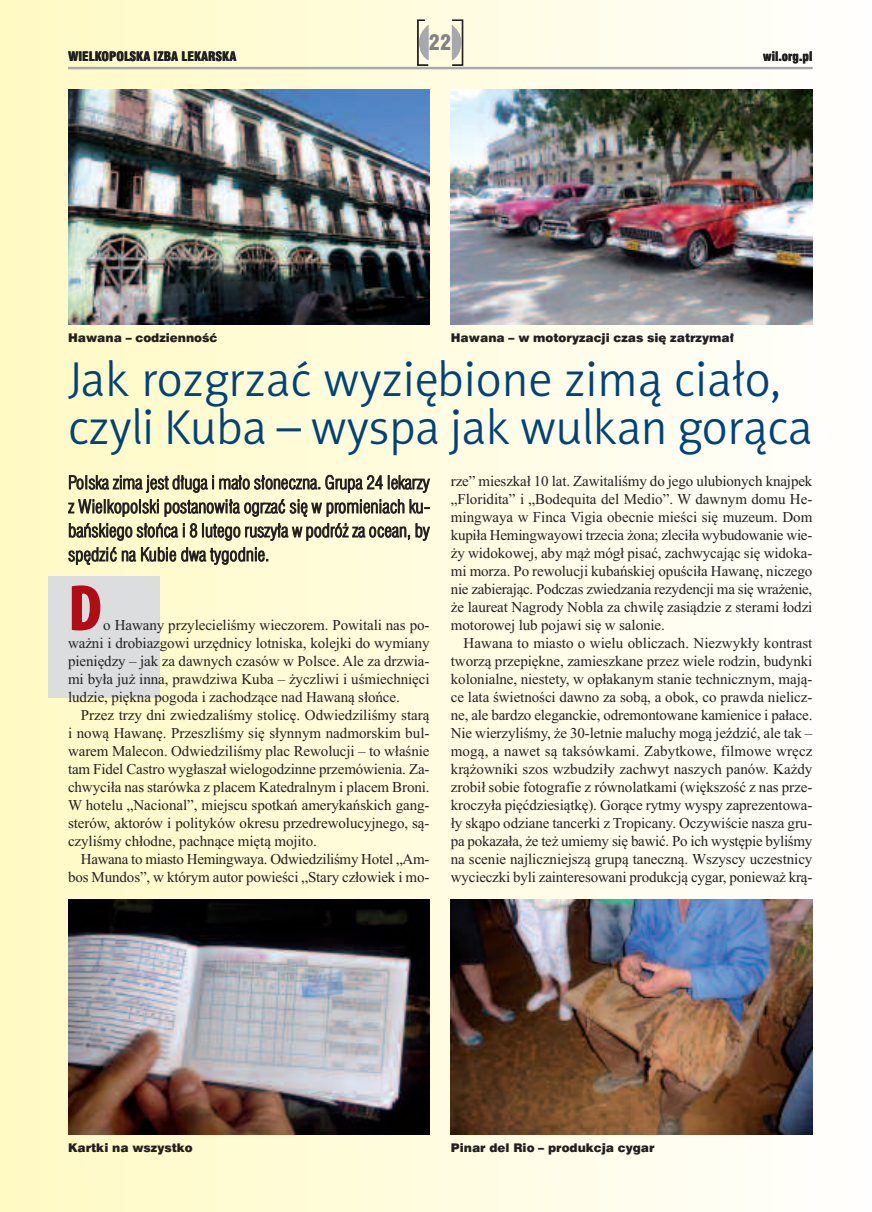
<style>
.page{position:relative;width:872px;height:1212px;background:#fff}
.page>*{position:absolute;margin:0;border:0;box-sizing:border-box;transform-origin:0 0}
.t1{font:900 condensed 66px "Myriad Pro";color:#b00d15}
.t2{font:49.5px/48px "Naomi Sans EFNTT Light";letter-spacing:-.01em;color:#004279}
.t3{font:21px "Swis 721 Blk Cn EU";color:#808285}
.t4{font:18px/24px "Swis 721 Lt Cn EU";color:#231f20;text-align:justify}
.t5{font:15px/18px "Times New Roman";letter-spacing:-.005em;color:#231f20;text-align:justify}
.t6{font:12.75px "Swis 721 Blk Cn EU";color:#231f20}
.t7{font:12px "Swis 721 Blk EU";color:#231f20}
</style>
<div class="page">
<div style="left:0;top:0;width:872px;height:1212px;background:linear-gradient(to right,#fef9c2,#fefdfc)"></div>
<div style="left:49px;top:576px;width:111px;height:121px;background:#dcdddf"></div>
<div style="left:451px;top:20px;width:12px;height:46px;border:1px solid #231f20"></div>
<svg style="left:452px;top:25px;width:9px;height:35px"></svg>
<svg style="left:416px;top:19px;width:13px;height:48px"></svg>
<hr style="left:68px;top:67px;width:744px;height:2px;background:#a8a9ad">
<img style="left:68px;top:89px;width:361px;height:235px">
<img style="left:451px;top:89px;width:361px;height:235px">
<img style="left:68px;top:899px;width:361px;height:235px">
<img style="left:451px;top:899px;width:361px;height:235px">
<h3 class="t3" style="left:429px;top:30px;width:24px">22</h3>
<p class="t6" style="left:68px;top:48px;width:170px">WIELKOPOLSKA IZBA LEKARSKA</p>
<p class="t6" style="left:763px;top:48px;width:51px">wil.org.pl</p>
<p class="t7" style="left:68px;top:330px;width:151px">Hawana – codzienność</p>
<p class="t7" style="left:451px;top:330px;width:284px">Hawana – w motoryzacji czas się zatrzymał</p>
<h2 class="t2" style="left:68px;top:355px;width:746px">Jak rozgrzać wyziębione zimą ciało, czyli Kuba – wyspa jak wulkan gorąca</h2>
<p class="t4" style="left:68px;top:471px;width:363px">Polska zima jest długa i mało słoneczna. Grupa 24 lekarzy z Wielkopolski postanowiła ogrzać się w promieniach ku&shy;bańskiego słońca i 8 lutego ruszyła w podróż za ocean, by spędzić na Kubie dwa tygodnie.</p>
<h1 class="t1" style="left:68px;top:585px;width:35px">D</h1>
<p class="t5" style="left:68px;top:616px;width:363px;text-indent:35px">o Hawany przylecieliśmy wieczorem. Powitali nas po&shy;ważni i drobiazgowi urzędnicy lotniska, kolejki do wymiany pieniędzy – jak za dawnych czasów w Polsce. Ale za drzwia&shy;mi była już inna, prawdziwa Kuba – życzliwi i uśmiechnięci ludzie, piękna pogoda i zachodzące nad Hawaną słońce.</p>
<p class="t5" style="left:68px;top:706px;width:363px;text-indent:13px">Przez trzy dni zwiedzaliśmy stolicę. Odwiedziliśmy starą i nową Hawanę. Przeszliśmy się słynnym nadmorskim bul&shy;warem Malecon. Odwiedziliśmy plac Rewolucji – to właśnie tam Fidel Castro wygłaszał wielogodzinne przemówienia. Za&shy;chwyciła nas starówka z placem Katedralnym i placem Broni.<br>W hotelu „Nacional”, miejscu spotkań amerykańskich gang&shy;sterów, aktorów i polityków okresu przedrewolucyjnego, są&shy;czyliśmy chłodne, pachnące miętą mojito.</p>
<p class="t5" style="left:68px;top:850px;width:363px;text-align:right">Hawana to miasto Hemingwaya. Odwiedziliśmy Hotel „Am&shy;bos Mundos”, w którym autor powieści „Stary człowiek i mo-</p>
<p class="t5" style="left:451px;top:472px;width:363px">rze” mieszkał 10 lat. Zawitaliśmy do jego ulubionych knajpek „Floridita” i „Bodequita del Medio”. W dawnym domu He&shy;mingwaya w Finca Vigia obecnie mieści się muzeum. Dom kupiła Hemingwayowi trzecia żona; zleciła wybudowanie wie&shy;ży widokowej, aby mąż mógł pisać, zachwycając się widoka&shy;mi morza. Po rewolucji kubańskiej opuściła Hawanę, niczego nie zabierając. Podczas zwiedzania rezydencji ma się wrażenie, że laureat Nagrody Nobla za chwilę zasiądzie z sterami łodzi motorowej lub pojawi się w salonie.</p>
<p class="t5" style="left:451px;top:634px;width:363px;text-indent:13px">Hawana to miasto o wielu obliczach. Niezwykły kontrast tworzą przepiękne, zamieszkane przez wiele rodzin, budynki kolonialne, niestety, w opłakanym stanie technicznym, mają&shy;ce lata świetności dawno za sobą, a obok, co prawda nielicz&shy;ne, ale bardzo eleganckie, odremontowane kamienice i pałace.<br>Nie wierzyliśmy, że 30-letnie maluchy mogą jeździć, ale tak – mogą, a nawet są taksówkami. Zabytkowe, filmowe wręcz krążowniki szos wzbudziły zachwyt naszych panów. Każdy zrobił sobie fotografie z równolatkami (większość z nas prze&shy;kroczyła pięćdziesiątkę). Gorące rytmy wyspy zaprezentowa&shy;ły skąpo odziane tancerki z Tropicany. Oczywiście nasza gru&shy;pa pokazała, że też umiemy się bawić. Po ich występie byliśmy na scenie najliczniejszą grupą taneczną. Wszyscy uczestnicy wycieczki byli zainteresowani produkcją cygar, ponieważ krą-</p>
<p class="t7" style="left:68px;top:1140px;width:126px">Kartki na wszystko</p>
<p class="t7" style="left:451px;top:1140px;width:205px">Pinar del Rio – produkcja cygar</p>
</div>
